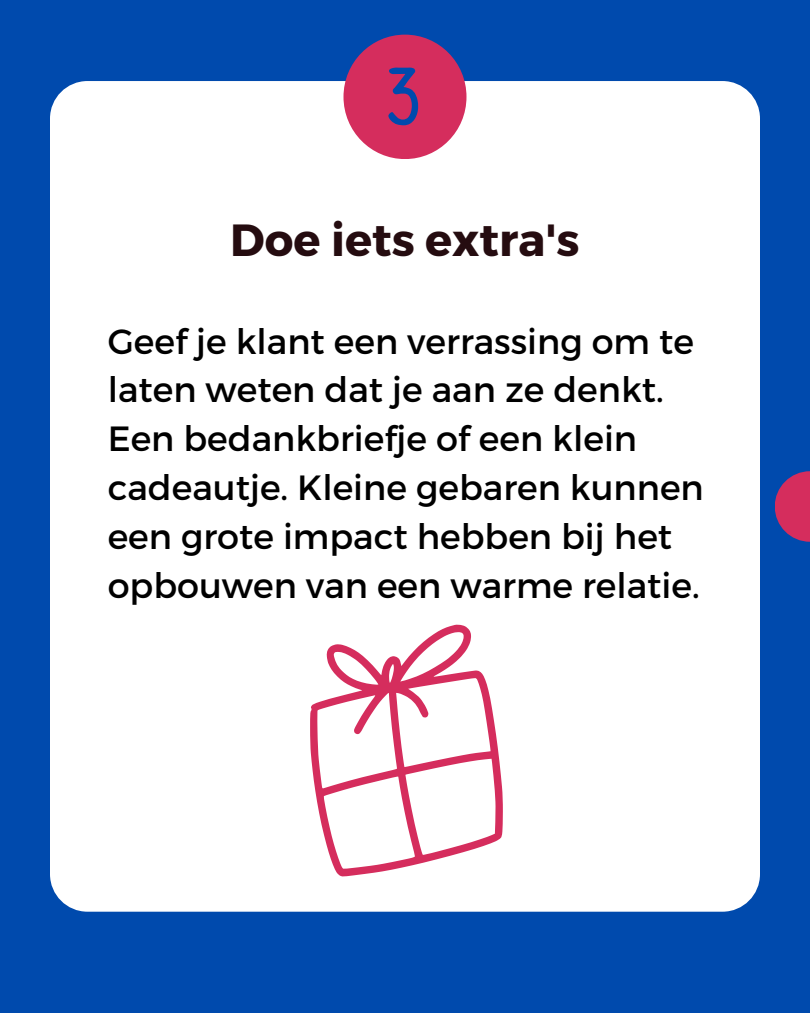
<style>
.page{position:relative;width:810px;height:1013px;background:#fff}
.page>*{position:absolute;margin:0;border:0;box-sizing:border-box;transform-origin:0 0}
.t1{font:700 82.1px "A Day Without Sun Text";color:#004aad}
.t2{font:700 45px "Montserrat";color:#250c10}
.t3{font:35px/48.8px "Montserrat";color:#000}
</style>
<div class="page">
<div style="left:0;top:0;width:810px;height:1012px;background:#004aad"></div>
<div style="left:50px;top:81px;width:710px;height:830px;background:#fff;border-radius:38px"></div>
<svg style="left:775px;top:471px;width:35px;height:71px;fill:#d52d5d"></svg>
<div style="left:343px;top:35px;width:124px;height:124px;background:#d52d5d;border-radius:50%"></div>
<svg style="left:310px;top:624px;width:193px;height:252px"></svg>
<p class="t1" style="left:385px;top:46px;width:39px">3</p>
<p class="t2" style="left:230px;top:210px;width:351px">Doe iets extra's</p>
<p class="t3" style="left:108px;top:315px;width:598px">Geef je klant een verrassing om te laten weten dat je aan ze denkt.<br>Een bedankbriefje of een klein cadeautje. Kleine gebaren kunnen een grote impact hebben bij het opbouwen van een warme relatie.</p>
</div>
